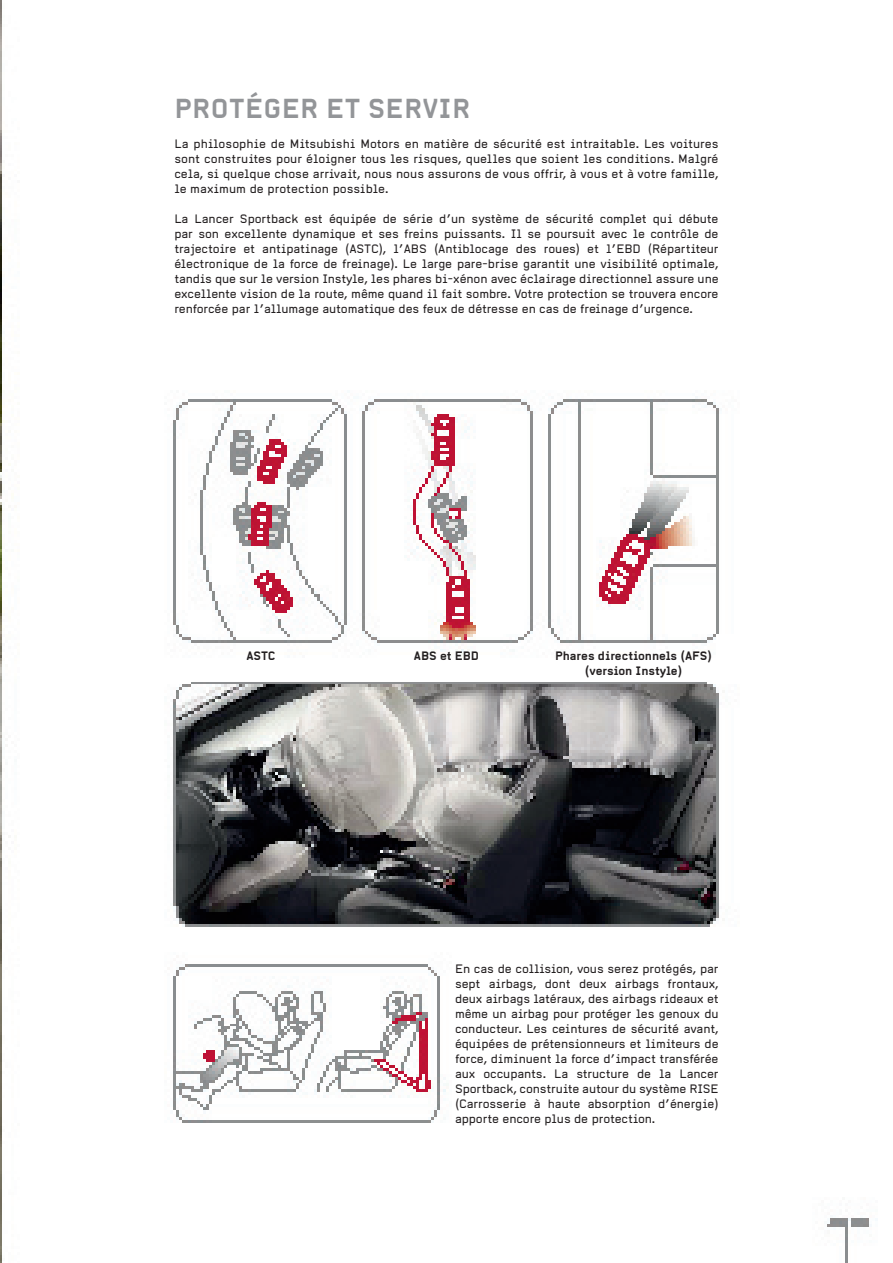
<style>
.page{position:relative;width:893px;height:1263px;background:#fff}
.page>*{position:absolute;margin:0;border:0;box-sizing:border-box;transform-origin:0 0}
.t1{font:700 27px "Alpha Headline";letter-spacing:.015em;color:#939598}
.t2{font:12px/15px "Alpha Headline";letter-spacing:-.01em;color:#231f20;text-align:justify}
.t3{font:700 12px/15px "Alpha Headline";color:#231f20;text-align:center}
</style>
<div class="page">
<img style="left:0;top:0;width:872px;height:1263px">
<h1 class="t1" style="left:175px;top:92px;width:297px">PROTÉGER ET SERVIR</h1>
<p class="t2" style="left:174px;top:136px;width:546px">La philosophie de Mitsubishi Motors en matière de sécurité est intraitable. Les voitures sont construites pour éloigner tous les risques, quelles que soient les conditions. Malgré cela, si quelque chose arrivait, nous nous assurons de vous offrir, à vous et à votre famille, le maximum de protection possible.</p>
<p class="t2" style="left:174px;top:211px;width:546px">La Lancer Sportback est équipée de série d’un système de sécurité complet qui débute par son excellente dynamique et ses freins puissants. Il se poursuit avec le contrôle de trajectoire et antipatinage (ASTC), l’ABS (Antiblocage des roues) et l’EBD (Répartiteur électronique de la force de freinage). Le large pare-brise garantit une visibilité optimale, tandis que sur le version Instyle, les phares bi-xénon avec éclairage directionnel assure une excellente vision de la route, même quand il fait sombre. Votre protection se trouvera encore renforcée par l’allumage automatique des feux de détresse en cas de freinage d’urgence.</p>
<p class="t3" style="left:246px;top:648px;width:31px">ASTC</p>
<p class="t3" style="left:414px;top:648px;width:67px">ABS et EBD</p>
<p class="t3" style="left:555px;top:648px;width:159px">Phares directionnels (AFS) (version Instyle)</p>
<p class="t2" style="left:455px;top:961px;width:265px">En cas de collision, vous serez protégés, par sept airbags, dont deux airbags frontaux, deux airbags latéraux, des airbags rideaux et même un airbag pour protéger les genoux du conducteur. Les ceintures de sécurité avant, équipées de prétensionneurs et limiteurs de force, diminuent la force d’impact transférée aux occupants. La structure de la Lancer Sportback, construite autour du système RISE (Carrosserie à haute absorption d’énergie) apporte encore plus de protection.</p>
</div>
